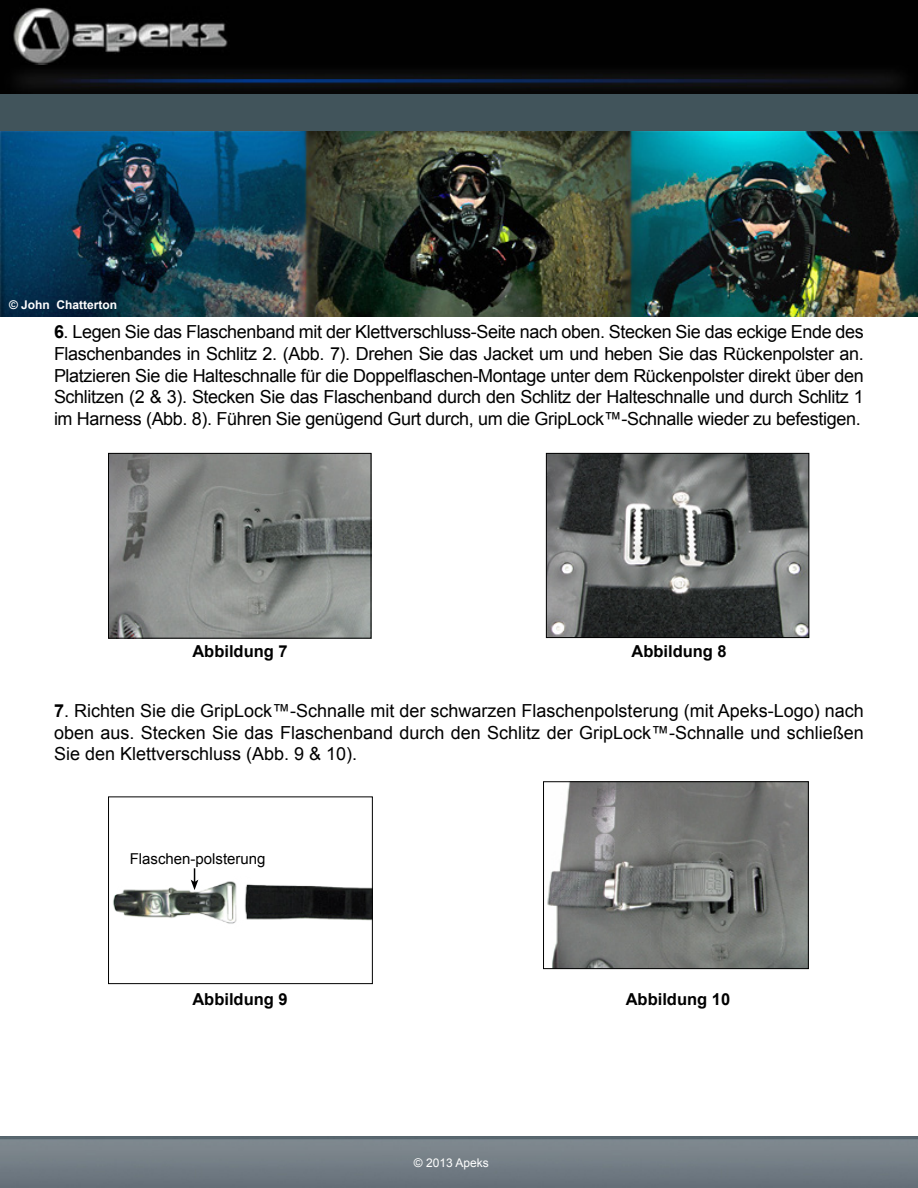
<style>
.page{position:relative;width:918px;height:1188px;background:#fff}
.page>*{position:absolute;margin:0;border:0;box-sizing:border-box;transform-origin:0 0}
.t1{font:18px/21.6px "Arial";letter-spacing:-.01em;color:#000;text-align:justify}
.t2{font:700 16.5px "Arial";color:#000}
.t3{font:15px "Arial";color:#000}
.t4{font:700 12px "Arial";color:#fff}
.t5{font:12px "Arial";color:#fff}
.s1{font-weight:700}
</style>
<div class="page">
<img style="left:0;top:1136px;width:918px;height:52px">
<hr style="left:0;top:78px;width:1px;height:65px;background:#41545b">
<div style="left:1px;top:78px;width:917px;height:65px;background:#41545b"></div>
<img style="left:0;top:0;width:918px;height:65px">
<img style="left:0;top:132px;width:918px;height:184px">
<img style="left:0;top:65px;width:918px;height:29px">
<img style="left:110px;top:455px;width:259px;height:182px">
<div style="left:108px;top:453px;width:263px;height:186px;border:1px solid #000"></div>
<img style="left:548px;top:455px;width:259px;height:181px">
<div style="left:546px;top:453px;width:263px;height:185px;border:1px solid #000"></div>
<img style="left:547px;top:783px;width:260px;height:184px">
<div style="left:543px;top:781px;width:266px;height:188px;border:1px solid #000"></div>
<img style="left:113px;top:879px;width:258px;height:45px">
<div style="left:108px;top:796px;width:265px;height:188px;border:1px solid #000"></div>
<svg style="left:191px;top:868px;width:7px;height:22px"></svg>
<p class="t4" style="left:9px;top:297px;width:110px">© John Chatterton</p>
<p class="t1" style="left:54px;top:322px;width:811px"><span class="s1">6</span>. Legen Sie das Flaschenband mit der Klettverschluss-Seite nach oben. Stecken Sie das eckige Ende des Flaschenbandes in Schlitz 2. (Abb. 7). Drehen Sie das Jacket um und heben Sie das Rückenpolster an.<br>Platzieren Sie die Halteschnalle für die Doppelflaschen-Montage unter dem Rückenpolster direkt über den Schlitzen (2 &amp; 3). Stecken Sie das Flaschenband durch den Schlitz der Halteschnalle und durch Schlitz 1 im Harness (Abb. 8). Führen Sie genügend Gurt durch, um die GripLock™-Schnalle wieder zu befestigen.</p>
<p class="t2" style="left:192px;top:640px;width:97px">Abbildung 7</p>
<p class="t2" style="left:631px;top:640px;width:97px">Abbildung 8</p>
<p class="t1" style="left:54px;top:700px;width:811px"><span class="s1">7</span>. Richten Sie die GripLock™-Schnalle mit der schwarzen Flaschenpolsterung (mit Apeks-Logo) nach oben aus. Stecken Sie das Flaschenband durch den Schlitz der GripLock™-Schnalle und schließen Sie den Klettverschluss (Abb. 9 &amp; 10).</p>
<p class="t3" style="left:130px;top:849px;width:137px">Flaschen-polsterung</p>
<p class="t2" style="left:192px;top:988px;width:97px">Abbildung 9</p>
<p class="t2" style="left:626px;top:988px;width:106px">Abbildung 10</p>
<p class="t5" style="left:414px;top:1155px;width:76px">© 2013 Apeks</p>
</div>
